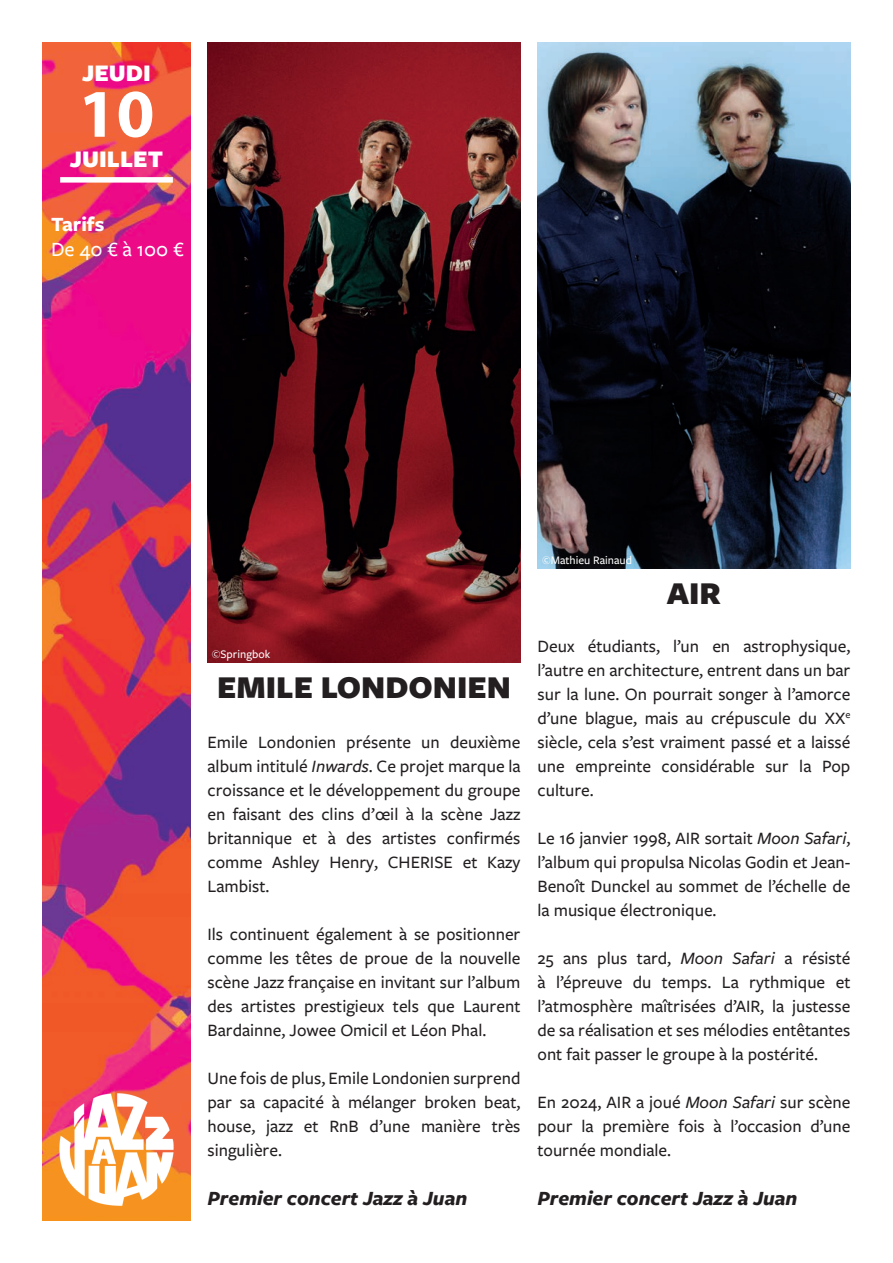
<style>
.page{position:relative;width:893px;height:1263px;background:#fff}
.page>*{position:absolute;margin:0;border:0;box-sizing:border-box;transform-origin:0 0}
.t1{font:700 68.55px "Myriad Hebrew";color:#fff}
.t2{font:900 33px "Freight Sans Pro";color:#231f20}
.t3{font:900 24.75px "Freight Sans Pro";color:#fff}
.t4{font:italic 700 21px "Freight Sans Pro";color:#231f20}
.t5{font:500 21px "Freight Sans Pro";color:#fff}
.t6{font:700 21px "Freight Sans Pro";color:#fff}
.t7{font:500 18px/24px "Freight Sans Pro";color:#231f20;text-align:justify}
.t8{font:500 12px "Freight Sans Pro";color:#fff}
.s1{font-style:italic}
</style>
<div class="page">
<img style="left:43px;top:43px;width:147px;height:1034px">
<div style="left:60px;top:177px;width:113px;height:6px;background:#fff"></div>
<img style="left:207px;top:43px;width:313px;height:620px">
<img style="left:537px;top:43px;width:313px;height:525px">
<img style="left:43px;top:1077px;width:147px;height:143px">
<h3 class="t3" style="left:82px;top:55px;width:70px">JEUDI</h3>
<h1 class="t1" style="left:78px;top:75px;width:78px">10</h1>
<h3 class="t3" style="left:70px;top:142px;width:95px">JUILLET</h3>
<p class="t6" style="left:51px;top:209px;width:55px">Tarifs</p>
<p class="t5" style="left:51px;top:235px;width:134px">De 40 € à 100 €</p>
<p class="t8" style="left:212px;top:646px;width:60px">©Springbok</p>
<h2 class="t2" style="left:217px;top:665px;width:295px">EMILE LONDONIEN</h2>
<p class="t7" style="left:207px;top:729px;width:314px">Emile Londonien présente un deuxième album intitulé <span class="s1">Inwards</span>. Ce projet marque la croissance et le développement du groupe en faisant des clins d’œil à la scène Jazz britannique et à des artistes confirmés comme Ashley Henry, CHERISE et Kazy Lambist.</p>
<p class="t7" style="left:207px;top:921px;width:314px">Ils continuent également à se positionner comme les têtes de proue de la nouvelle scène Jazz française en invitant sur l’album des artistes prestigieux tels que Laurent Bardainne, Jowee Omicil et Léon Phal.</p>
<p class="t7" style="left:207px;top:1065px;width:314px">Une fois de plus, Emile Londonien surprend par sa capacité à mélanger broken beat, house, jazz et RnB d’une manière très singulière.</p>
<p class="t4" style="left:207px;top:1184px;width:261px">Premier concert Jazz à Juan</p>
<p class="t8" style="left:542px;top:552px;width:91px">©Mathieu Rainaud</p>
<h2 class="t2" style="left:667px;top:570px;width:56px">AIR</h2>
<p class="t7" style="left:537px;top:633px;width:314px">Deux étudiants, l’un en astrophysique, l’autre en architecture, entrent dans un bar sur la lune. On pourrait songer à l’amorce d’une blague, mais au crépuscule du XX<sup>e </sup>siècle, cela s’est vraiment passé et a laissé une empreinte considérable sur la Pop culture.</p>
<p class="t7" style="left:537px;top:825px;width:314px">Le 16 janvier 1998, AIR sortait <span class="s1">Moon Safari</span>, l’album qui propulsa Nicolas Godin et Jean-Benoît Dunckel au sommet de l’échelle de la musique électronique.</p>
<p class="t7" style="left:537px;top:945px;width:314px">25 ans plus tard, <span class="s1">Moon Safari</span> a résisté à l’épreuve du temps. La rythmique et l’atmosphère maîtrisées d’AIR, la justesse de sa réalisation et ses mélodies entêtantes ont fait passer le groupe à la postérité.</p>
<p class="t7" style="left:537px;top:1089px;width:314px">En 2024, AIR a joué <span class="s1">Moon Safari</span> sur scène pour la première fois à l’occasion d’une tournée mondiale.</p>
<p class="t4" style="left:537px;top:1184px;width:261px">Premier concert Jazz à Juan</p>
</div>
